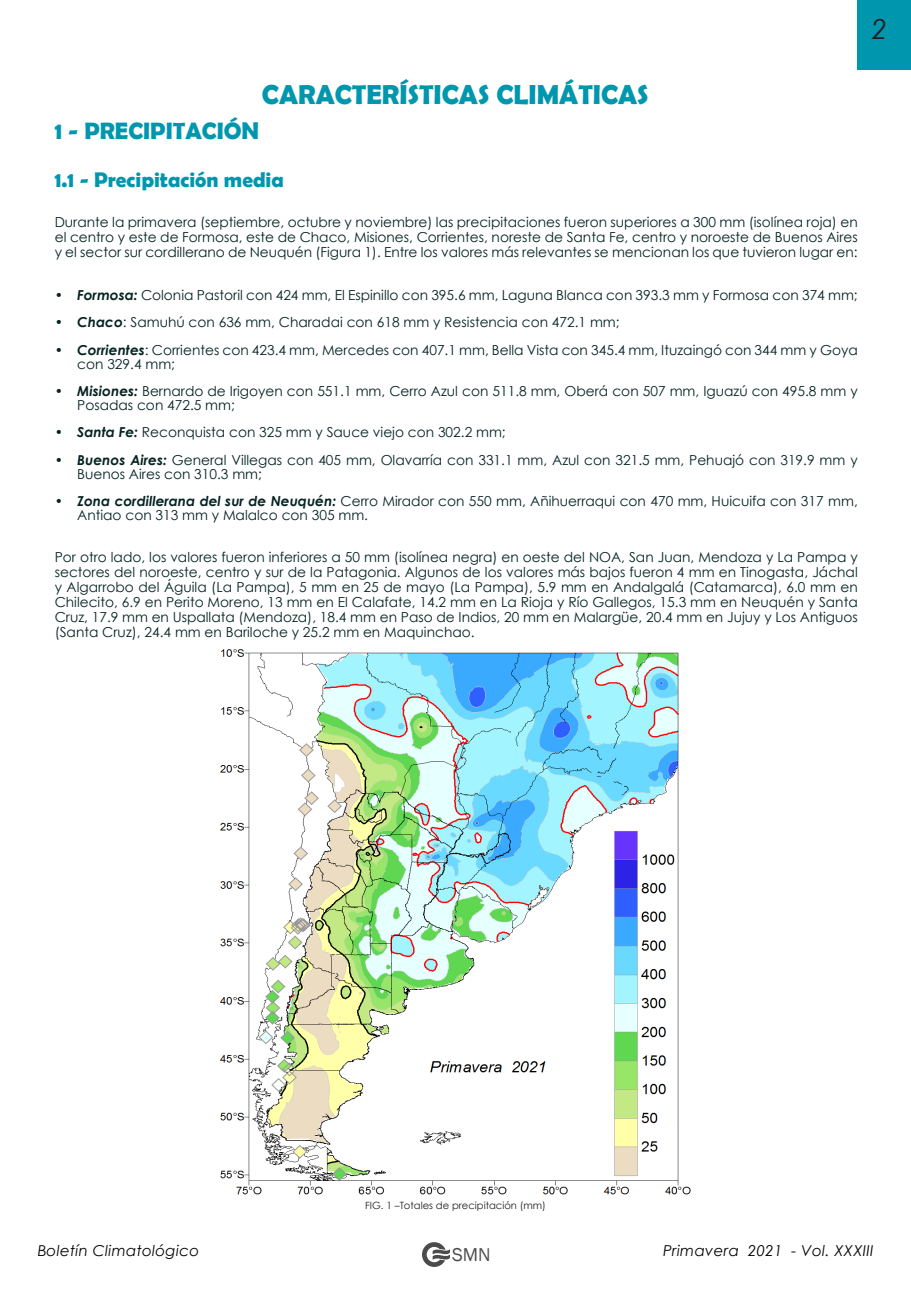
<style>
.page{position:relative;width:911px;height:1290px;background:#fff}
.page>*{position:absolute;margin:0;border:0;box-sizing:border-box;transform-origin:0 0}
.t1{font:700 27.5px "Berlin Sans FB Demi";color:#0097ae}
.t2{font:italic 27.5px "Century Gothic";color:#231f20}
.t3{font:700 23.75px "Berlin Sans FB Demi";color:#0097ae}
.t4{font:700 21.25px "Berlin Sans FB Demi";color:#0097ae}
.t5{font:19.12px "Franklin Gothic";color:#4c4b4b}
.t6{font:italic 15px "Century Gothic";letter-spacing:.02em;color:#040503}
.t7{font:13.75px/15px "Century Gothic";color:#052322}
.t8{font:10px "Century Gothic";color:#231f20}
.s1{font-weight:700;font-style:italic}
</style>
<div class="page">
<div style="left:857px;top:0;width:54px;height:70px;background:#0097ae"></div>
<svg style="left:422px;top:1242px;width:28px;height:25px"></svg>
<img style="left:220px;top:649px;width:470px;height:546px">
<h1 class="t2" style="left:872px;top:10px;width:17px">2</h1>
<p class="t1" style="left:262px;top:78px;width:388px">CARACTERÍSTICAS CLIMÁTICAS</p>
<p class="t3" style="left:55px;top:117px;width:206px">1 - PRECIPITACIÓN</p>
<p class="t4" style="left:55px;top:167px;width:231px">1.1 - Precipitación media</p>
<p class="t7" style="left:55px;top:215px;width:804px;text-align:justify">Durante la primavera (septiembre, octubre y noviembre) las precipitaciones fueron superiores a 300 mm (isolínea roja) en el centro y este de Formosa, este de Chaco, Misiones, Corrientes, noreste de Santa Fe, centro y noroeste de Buenos Aires y el sector sur cordillerano de Neuquén (Figura 1). Entre los valores más relevantes se mencionan los que tuvieron lugar en:</p>
<p class="t7" style="left:55px;top:287px;width:804px"><span class="s1">• Formosa:</span> Colonia Pastoril con 424 mm, El Espinillo con 395.6 mm, Laguna Blanca con 393.3 mm y Formosa con 374 mm;</p>
<p class="t7" style="left:55px;top:315px;width:566px"><span class="s1">• Chaco</span>: Samuhú con 636 mm, Charadai con 618 mm y Resistencia con 472.1 mm;</p>
<p class="t7" style="left:77px;top:343px;width:782px;line-height:13.8px;text-indent:-22px"><span class="s1">• Corrientes</span>: Corrientes con 423.4 mm, Mercedes con 407.1 mm, Bella Vista con 345.4 mm, Ituzaingó con 344 mm y Goya con 329.4 mm;</p>
<p class="t7" style="left:77px;top:384px;width:782px;line-height:13.8px;text-indent:-22px"><span class="s1">• Misiones:</span> Bernardo de Irigoyen con 551.1 mm, Cerro Azul con 511.8 mm, Oberá con 507 mm, Iguazú con 495.8 mm y<br>Posadas con 472.5 mm;</p>
<p class="t7" style="left:55px;top:425px;width:452px"><span class="s1">• Santa Fe:</span> Reconquista con 325 mm y Sauce viejo con 302.2 mm;</p>
<p class="t7" style="left:77px;top:453px;width:782px;line-height:13.8px;text-indent:-22px"><span class="s1">• Buenos Aires:</span> General Villegas con 405 mm, Olavarría con 331.1 mm, Azul con 321.5 mm, Pehuajó con 319.9 mm y<br>Buenos Aires con 310.3 mm;</p>
<p class="t7" style="left:77px;top:494px;width:782px;line-height:13.8px;text-indent:-22px"><span class="s1">• Zona cordillerana del sur de Neuquén:</span> Cerro Mirador con 550 mm, Añihuerraqui con 470 mm, Huicuifa con 317 mm,<br>Antiao con 313 mm y Malalco con 305 mm.</p>
<p class="t7" style="left:55px;top:550px;width:804px;text-align:justify">Por otro lado, los valores fueron inferiores a 50 mm (isolínea negra) en oeste del NOA, San Juan, Mendoza y La Pampa y sectores del noroeste, centro y sur de la Patagonia. Algunos de los valores más bajos fueron 4 mm en Tinogasta, Jáchal y Algarrobo del Águila (La Pampa), 5 mm en 25 de mayo (La Pampa), 5.9 mm en Andalgalá (Catamarca), 6.0 mm en Chilecito, 6.9 en Perito Moreno, 13 mm en El Calafate, 14.2 mm en La Rioja y Río Gallegos, 15.3 mm en Neuquén y Santa Cruz, 17.9 mm en Uspallata (Mendoza), 18.4 mm en Paso de Indios, 20 mm en Malargüe, 20.4 mm en Jujuy y Los Antiguos (Santa Cruz), 24.4 mm en Bariloche y 25.2 mm en Maquinchao.</p>
<p class="t8" style="left:365px;top:1199px;width:182px">FIG. 1 –Totales de precipitación (mm)</p>
<p class="t6" style="left:38px;top:1240px;width:163px">Boletín Climatológico</p>
<p class="t6" style="left:663px;top:1240px;width:212px">Primavera 2021 - Vol. XXXIII</p>
<h3 class="t5" style="left:452px;top:1242px;width:40px">SMN</h3>
</div>
